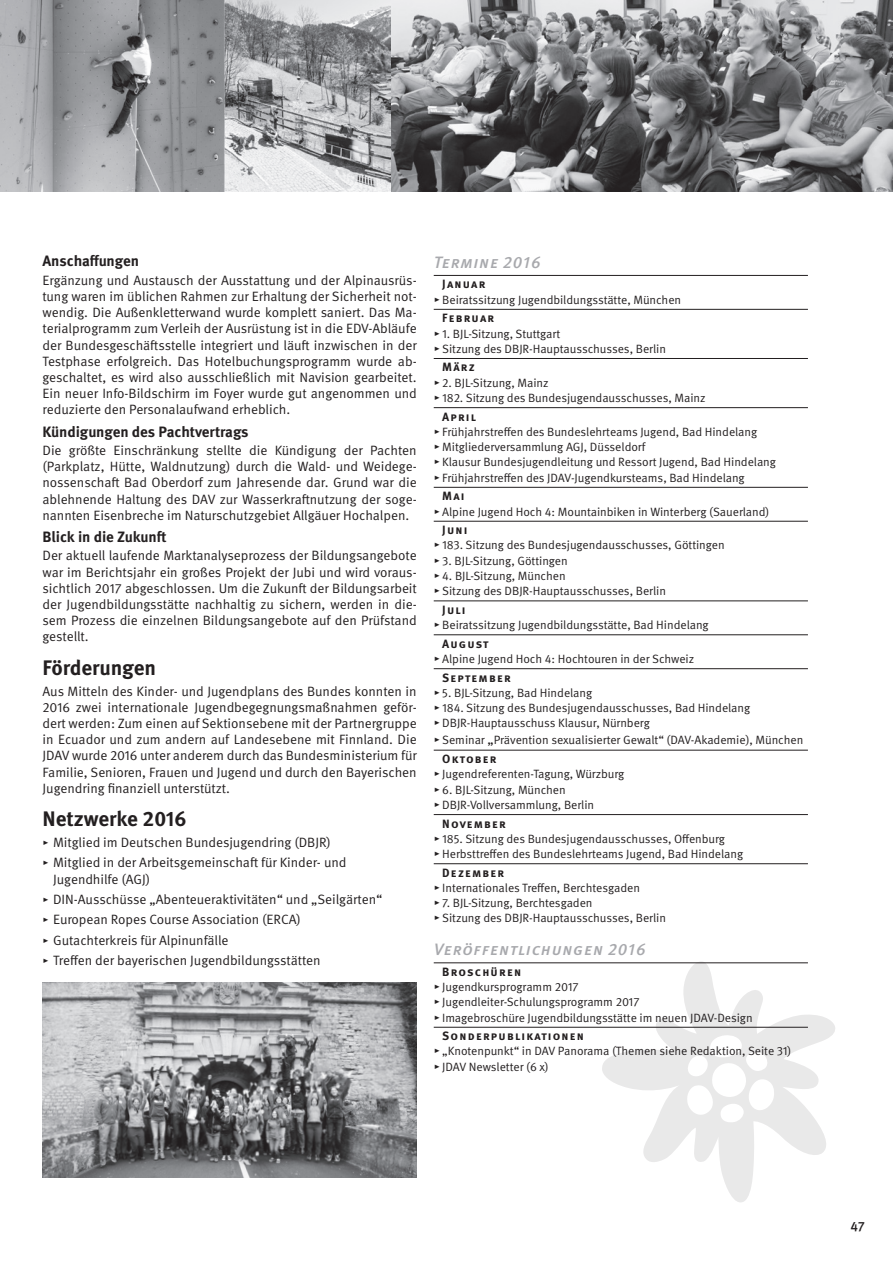
<style>
.page{position:relative;width:893px;height:1263px;background:#fff}
.page>*{position:absolute;margin:0;border:0;box-sizing:border-box;transform-origin:0 0}
.Head_2{font:700 21px "Meta OT";letter-spacing:-.005em;color:#231f20}
.X_Head_Veröff_Termin{font:italic 500 16.5px "Meta OT";letter-spacing:.05em;color:#a8a9ad}
.Head_3{font:700 15px "Meta OT";letter-spacing:-.005em;color:#231f20}
.Text__0_5{font:13.5px/16.2px "Meta OT Norm";letter-spacing:-.005em;color:#231f20;text-align:justify}
.Text{font:13.5px/16.2px "Meta OT Norm";letter-spacing:-.005em;color:#231f20;text-align:justify}
.Text_Punkt{font:13.5px/16.2px "Meta OT Norm";letter-spacing:-.005em;color:#231f20}
.t1{font:500 13.5px "Meta OT";color:#231f20}
.X_Punkt{font:12px "Meta OT Norm";letter-spacing:-.005em;color:#231f20}
.X_Head_Art_Monat{font:700 12px "Meta OT";letter-spacing:.1em;color:#231f20}
.s1{font-size:12px}
.s2{font-size:13.5px}
</style>
<div class="page">
<svg style="left:602px;top:961px;width:233px;height:241px"></svg>
<hr style="left:434px;top:275px;width:374px;height:1px;background:#231f20">
<hr style="left:434px;top:309px;width:374px;height:1px;background:#231f20">
<hr style="left:434px;top:358px;width:374px;height:1px;background:#231f20">
<hr style="left:434px;top:407px;width:374px;height:1px;background:#231f20">
<hr style="left:434px;top:487px;width:374px;height:1px;background:#231f20">
<hr style="left:434px;top:521px;width:374px;height:1px;background:#231f20">
<hr style="left:434px;top:601px;width:374px;height:1px;background:#231f20">
<hr style="left:434px;top:634px;width:374px;height:1px;background:#231f20">
<hr style="left:434px;top:668px;width:374px;height:1px;background:#231f20">
<hr style="left:434px;top:750px;width:374px;height:1px;background:#231f20">
<hr style="left:434px;top:814px;width:374px;height:1px;background:#231f20">
<hr style="left:434px;top:863px;width:374px;height:1px;background:#231f20">
<hr style="left:434px;top:962px;width:374px;height:1px;background:#231f20">
<hr style="left:434px;top:1027px;width:374px;height:1px;background:#231f20">
<img style="left:0;top:0;width:893px;height:191px">
<img style="left:43px;top:983px;width:374px;height:195px">
<p class="Head_3" style="left:43px;top:252px;width:98px">Anschaffungen</p>
<p class="Text__0_5" style="left:43px;top:272px;width:376px">Ergänzung und Austausch der Ausstattung und der Alpinausrüs&shy;tung waren im üblichen Rahmen zur Erhaltung der Sicherheit not&shy;wendig. Die Außenkletterwand wurde komplett saniert. Das Ma&shy;terialprogramm zum Verleih der Ausrüstung ist in die EDV-Abläufe der Bundesgeschäftsstelle integriert und läuft inzwischen in der Testphase erfolgreich. Das Hotelbuchungsprogramm wurde ab&shy;geschaltet, es wird also ausschließlich mit Navision gearbeitet.<br>Ein neuer Info-Bildschirm im Foyer wurde gut angenommen und reduzierte den Personalaufwand erheblich.</p>
<p class="Head_3" style="left:43px;top:422px;width:208px">Kündigungen des Pachtvertrags</p>
<p class="Text__0_5" style="left:43px;top:442px;width:376px">Die größte Einschränkung stellte die Kündigung der Pachten (Parkplatz, Hütte, Waldnutzung) durch die Wald- und Weidege&shy;nossenschaft Bad Oberdorf zum Jahresende dar. Grund war die ablehnende Haltung des DAV zur Wasserkraftnutzung der soge&shy;nannten Eisenbreche im Naturschutzgebiet Allgäuer Hochalpen.</p>
<p class="Head_3" style="left:43px;top:528px;width:126px">Blick in die Zukunft</p>
<p class="Text__0_5" style="left:43px;top:548px;width:376px">Der aktuell laufende Marktanalyseprozess der Bildungsangebote war im Berichtsjahr ein großes Projekt der Jubi und wird voraus&shy;sichtlich 2017 abgeschlossen. Um die Zukunft der Bildungsarbeit der Jugendbildungsstätte nachhaltig zu sichern, werden in die&shy;sem Prozess die einzelnen Bildungsangebote auf den Prüfstand gestellt.</p>
<p class="Head_2" style="left:43px;top:655px;width:115px">Förderungen</p>
<p class="Text" style="left:43px;top:683px;width:376px">Aus Mitteln des Kinder- und Jugendplans des Bundes konnten in 2016 zwei internationale Jugendbegegnungsmaßnahmen geför&shy;dert werden: Zum einen auf Sektionsebene mit der Partnergruppe in Ecuador und zum andern auf Landesebene mit Finnland. Die JDAV wurde 2016 unter anderem durch das Bundesministerium für Familie, Senioren, Frauen und Jugend und durch den Bayerischen Jugendring finanziell unterstützt.</p>
<p class="Head_2" style="left:43px;top:807px;width:145px">Netzwerke 2016</p>
<p class="Text_Punkt" style="left:43px;top:834px;width:290px"><span class="s1">▸</span> Mitglied im Deutschen Bundesjugendring (DBJR)</p>
<p class="Text_Punkt" style="left:53px;top:855px;width:295px;text-indent:-11px"><span class="s1">▸</span> Mitglied in der Arbeitsgemeinschaft für Kinder- und<br>Jugendhilfe (AGJ)</p>
<p class="Text_Punkt" style="left:43px;top:891px;width:341px"><span class="s1">▸</span> DIN-Ausschüsse „Abenteueraktivitäten“ und „Seilgärten“</p>
<p class="Text_Punkt" style="left:43px;top:912px;width:260px"><span class="s1">▸</span> European Ropes Course Association (ERCA)</p>
<p class="Text_Punkt" style="left:43px;top:932px;width:188px"><span class="s1">▸</span> Gutachterkreis für Alpinunfälle</p>
<p class="Text_Punkt" style="left:43px;top:953px;width:280px"><span class="s1">▸</span> Treffen der bayerischen Jugendbildungsstätten</p>
<p class="X_Head_Veröff_Termin" style="left:434px;top:252px;width:108px">Termine 2016</p>
<p class="X_Head_Art_Monat" style="left:442px;top:277px;width:45px">Januar</p>
<p class="X_Punkt" style="left:434px;top:292px;width:249px">▸ Beiratssitzung Jugendbildungsstätte, München</p>
<p class="X_Head_Art_Monat" style="left:442px;top:311px;width:53px">Februar</p>
<p class="X_Punkt" style="left:434px;top:326px;width:128px">▸ 1. BJL-Sitzung, Stuttgart</p>
<p class="X_Punkt" style="left:434px;top:342px;width:234px">▸ Sitzung des DBJR-Hauptausschusses, Berlin</p>
<p class="X_Head_Art_Monat" style="left:442px;top:360px;width:34px">März</p>
<p class="X_Punkt" style="left:434px;top:376px;width:116px">▸ 2. BJL-Sitzung, Mainz</p>
<p class="X_Punkt" style="left:434px;top:391px;width:273px">▸ 182. Sitzung des Bundesjugendausschusses, Mainz</p>
<p class="X_Head_Art_Monat" style="left:442px;top:409px;width:35px">April</p>
<p class="X_Punkt" style="left:434px;top:425px;width:325px">▸ Frühjahrstreffen des Bundeslehrteams Jugend, Bad Hindelang</p>
<p class="X_Punkt" style="left:434px;top:440px;width:213px">▸ Mitgliederversammlung AGJ, Düsseldorf</p>
<p class="X_Punkt" style="left:434px;top:455px;width:344px">▸ Klausur Bundesjugendleitung und Ressort Jugend, Bad Hindelang</p>
<p class="X_Punkt" style="left:434px;top:470px;width:313px">▸ Frühjahrstreffen des JDAV-Jugendkursteams, Bad Hindelang</p>
<p class="X_Head_Art_Monat" style="left:442px;top:489px;width:24px">Mai</p>
<p class="X_Punkt" style="left:434px;top:504px;width:337px">▸ Alpine Jugend Hoch 4: Mountainbiken in Winterberg (Sauerland)</p>
<p class="X_Head_Art_Monat" style="left:442px;top:523px;width:27px">Juni</p>
<p class="X_Punkt" style="left:434px;top:538px;width:293px">▸ 183. Sitzung des Bundesjugendausschusses, Göttingen</p>
<p class="X_Punkt" style="left:434px;top:554px;width:136px">▸ 3. BJL-Sitzung, Göttingen</p>
<p class="X_Punkt" style="left:434px;top:569px;width:133px">▸ 4. BJL-Sitzung, München</p>
<p class="X_Punkt" style="left:434px;top:584px;width:234px">▸ Sitzung des DBJR-Hauptausschusses, Berlin</p>
<p class="X_Head_Art_Monat" style="left:442px;top:602px;width:25px">Juli</p>
<p class="X_Punkt" style="left:434px;top:618px;width:277px">▸ Beiratssitzung Jugendbildungsstätte, Bad Hindelang</p>
<p class="X_Head_Art_Monat" style="left:442px;top:636px;width:48px">August</p>
<p class="X_Punkt" style="left:434px;top:652px;width:262px">▸ Alpine Jugend Hoch 4: Hochtouren in der Schweiz</p>
<p class="X_Head_Art_Monat" style="left:442px;top:670px;width:70px">September</p>
<p class="X_Punkt" style="left:434px;top:686px;width:160px">▸ 5. BJL-Sitzung, Bad Hindelang</p>
<p class="X_Punkt" style="left:434px;top:701px;width:318px">▸ 184. Sitzung des Bundesjugendausschusses, Bad Hindelang</p>
<p class="X_Punkt" style="left:434px;top:716px;width:218px">▸ DBJR-Hauptausschuss Klausur, Nürnberg</p>
<p class="X_Punkt" style="left:434px;top:733px;width:371px">▸ Seminar <span class="s2">„</span>Prävention sexualisierter Gewalt“ (DAV-Akademie), München</p>
<p class="X_Head_Art_Monat" style="left:442px;top:752px;width:56px">Oktober</p>
<p class="X_Punkt" style="left:434px;top:767px;width:192px">▸ Jugendreferenten-Tagung, Würzburg</p>
<p class="X_Punkt" style="left:434px;top:782px;width:134px">▸ 6. BJL-Sitzung, München</p>
<p class="X_Punkt" style="left:434px;top:798px;width:162px">▸ DBJR-Vollversammlung, Berlin</p>
<p class="X_Head_Art_Monat" style="left:442px;top:816px;width:65px">November</p>
<p class="X_Punkt" style="left:434px;top:832px;width:293px">▸ 185. Sitzung des Bundesjugendausschusses, Offenburg</p>
<p class="X_Punkt" style="left:434px;top:847px;width:311px">▸ Herbsttreffen des Bundeslehrteams Jugend, Bad Hindelang</p>
<p class="X_Head_Art_Monat" style="left:442px;top:865px;width:63px">Dezember</p>
<p class="X_Punkt" style="left:434px;top:881px;width:208px">▸ Internationales Treffen, Berchtesgaden</p>
<p class="X_Punkt" style="left:434px;top:896px;width:160px">▸ 7. BJL-Sitzung, Berchtesgaden</p>
<p class="X_Punkt" style="left:434px;top:911px;width:234px">▸ Sitzung des DBJR-Hauptausschusses, Berlin</p>
<p class="X_Head_Veröff_Termin" style="left:434px;top:939px;width:213px">Veröffentlichungen 2016</p>
<p class="X_Head_Art_Monat" style="left:442px;top:964px;width:80px">Broschüren</p>
<p class="X_Punkt" style="left:434px;top:980px;width:147px">▸ Jugendkursprogramm 2017</p>
<p class="X_Punkt" style="left:434px;top:995px;width:207px">▸ Jugendleiter-Schulungsprogramm 2017</p>
<p class="X_Punkt" style="left:434px;top:1010px;width:320px">▸ Imagebroschüre Jugendbildungsstätte im neuen JDAV-Design</p>
<p class="X_Head_Art_Monat" style="left:442px;top:1029px;width:143px">Sonderpublikationen</p>
<p class="X_Punkt" style="left:434px;top:1044px;width:359px">▸ „Knotenpunkt“ in DAV Panorama (Themen siehe Redaktion, Seite 31)</p>
<p class="X_Punkt" style="left:434px;top:1059px;width:117px">▸ JDAV Newsletter (6 x)</p>
<p class="t1" style="left:850px;top:1218px;width:16px">47</p>
</div>
